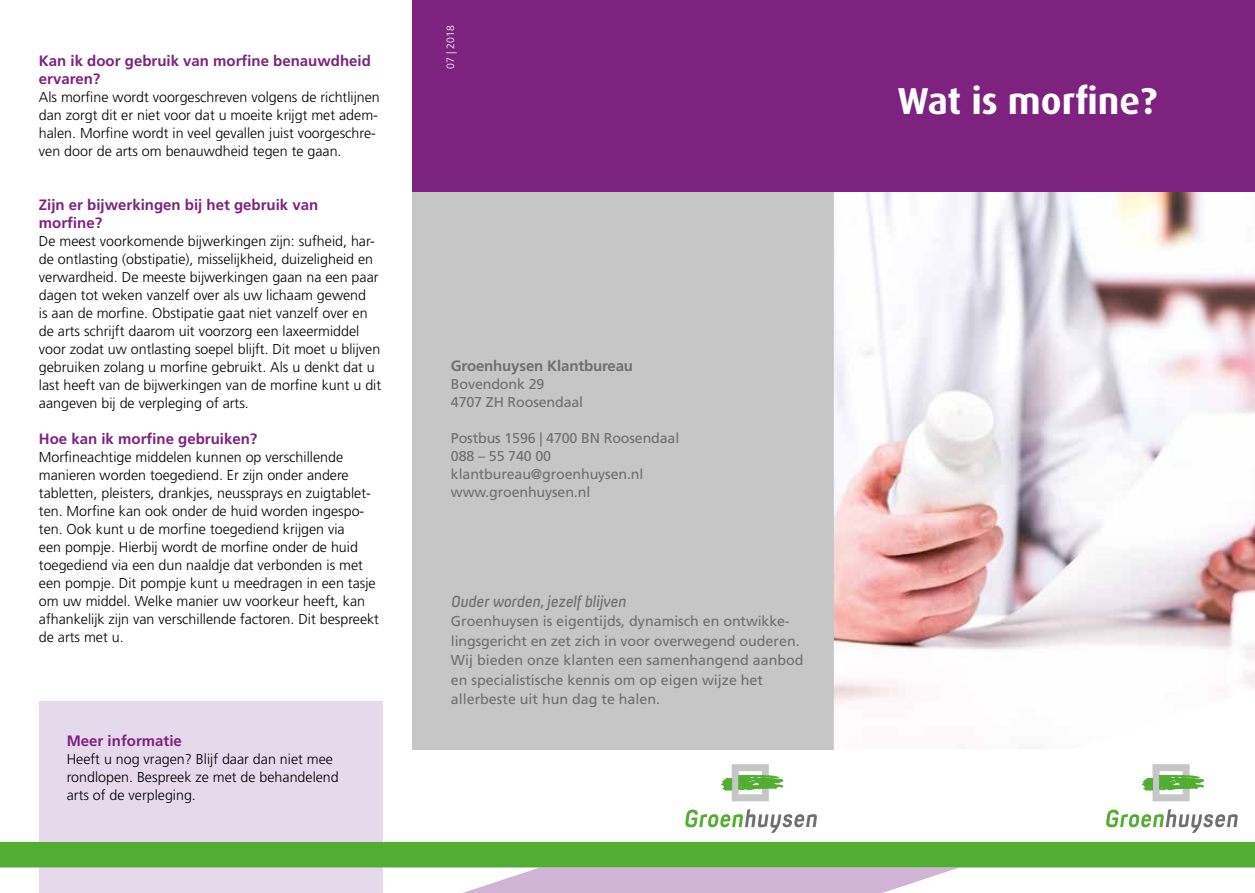
<style>
.page{position:relative;width:1255px;height:893px;background:#fff}
.page>*{position:absolute;margin:0;border:0;box-sizing:border-box;transform-origin:0 0}
.t1{font:700 37.5px "Dax";color:#fff}
.t2{font:700 15px/18px "Frutiger";color:#7d227e}
.t3{font:italic 15px "Milibus Rg";color:#706f6f}
.t4{font:700 15px "Frutiger LT Std";letter-spacing:-.01em;color:#706f6f}
.t5{font:300 14.25px/18px "Frutiger";color:#000}
.t6{font:14.25px/19.5px "Frutiger LT Std";letter-spacing:-.005em;color:#706f6f}
.t7{font:300 10.5px "Frutiger LT Std";color:#fff}
</style>
<div class="page">
<div style="left:39px;top:702px;width:343px;height:191px;background:#e7d9ec"></div>
<div style="left:412px;top:191px;width:421px;height:558px;background:#c6c6c6"></div>
<img style="left:833px;top:191px;width:421px;height:558px">
<div style="left:412px;top:0;width:842px;height:191px;background:#7d227e"></div>
<svg style="left:721px;top:764px;width:62px;height:37px"></svg>
<svg style="left:685px;top:809px;width:131px;height:24px"></svg>
<svg style="left:1142px;top:764px;width:61px;height:37px"></svg>
<svg style="left:1106px;top:809px;width:131px;height:24px"></svg>
<svg style="left:0;top:842px;width:1254px;height:51px"></svg>
<p class="t2" style="left:39px;top:51px;width:333px">Kan ik door gebruik van morfine benauwdheid ervaren?</p>
<p class="t5" style="left:39px;top:88px;width:342px">Als morfine wordt voorgeschreven volgens de richtlijnen dan zorgt dit er niet voor dat u moeite krijgt met adem&shy;halen. Morfine wordt in veel gevallen juist voorgeschre&shy;ven door de arts om benauwdheid tegen te gaan.</p>
<p class="t2" style="left:39px;top:195px;width:281px">Zijn er bijwerkingen bij het gebruik van morfine?</p>
<p class="t5" style="left:39px;top:232px;width:344px">De meest voorkomende bijwerkingen zijn: sufheid, har&shy;de ontlasting (obstipatie), misselijkheid, duizeligheid en verwardheid. De meeste bijwerkingen gaan na een paar dagen tot weken vanzelf over als uw lichaam gewend<br>is aan de morfine. Obstipatie gaat niet vanzelf over en de arts schrijft daarom uit voorzorg een laxeermiddel voor zodat uw ontlasting soepel blijft. Dit moet u blijven gebruiken zolang u morfine gebruikt. Als u denkt dat u last heeft van de bijwerkingen van de morfine kunt u dit aangeven bij de verpleging of arts.</p>
<p class="t2" style="left:39px;top:429px;width:220px">Hoe kan ik morfine gebruiken?</p>
<p class="t5" style="left:39px;top:448px;width:341px">Morfineachtige middelen kunnen op verschillende manieren worden toegediend. Er zijn onder andere tabletten, pleisters, drankjes, neussprays en zuigtablet&shy;ten. Morfine kan ook onder de huid worden ingespo&shy;ten. Ook kunt u de morfine toegediend krijgen via<br>een pompje. Hierbij wordt de morfine onder de huid toegediend via een dun naaldje dat verbonden is met een pompje. Dit pompje kunt u meedragen in een tasje om uw middel. Welke manier uw voorkeur heeft, kan afhankelijk zijn van verschillende factoren. Dit bespreekt de arts met u.</p>
<p class="t2" style="left:67px;top:731px;width:117px">Meer informatie</p>
<p class="t5" style="left:67px;top:750px;width:273px">Heeft u nog vragen? Blijf daar dan niet mee rondlopen. Bespreek ze met de behandelend arts of de verpleging.</p>
<p class="t7" style="left:444px;top:69px;width:45px;rotate:-90deg">07 | 2018</p>
<p class="t4" style="left:451px;top:357px;width:184px">Groenhuysen Klantbureau</p>
<p class="t6" style="left:451px;top:376px;width:134px;line-height:18px">Bovendonk 29<br>4707 ZH Roosendaal</p>
<p class="t6" style="left:451px;top:430px;width:230px;line-height:18px">Postbus 1596 | 4700 BN Roosendaal<br>088 – 55 740 00 klantbureau@groenhuysen.nl www.groenhuysen.nl</p>
<p class="t3" style="left:451px;top:592px;width:176px">Ouder worden, jezelf blijven</p>
<p class="t6" style="left:451px;top:611px;width:354px">Groenhuysen is eigentijds, dynamisch en ontwikke&shy;lingsgericht en zet zich in voor overwegend ouderen.<br>Wij bieden onze klanten een samenhangend aanbod en specialistische kennis om op eigen wijze het allerbeste uit hun dag te halen.</p>
<h1 class="t1" style="left:897px;top:80px;width:261px">Wat is morfine?</h1>
</div>
